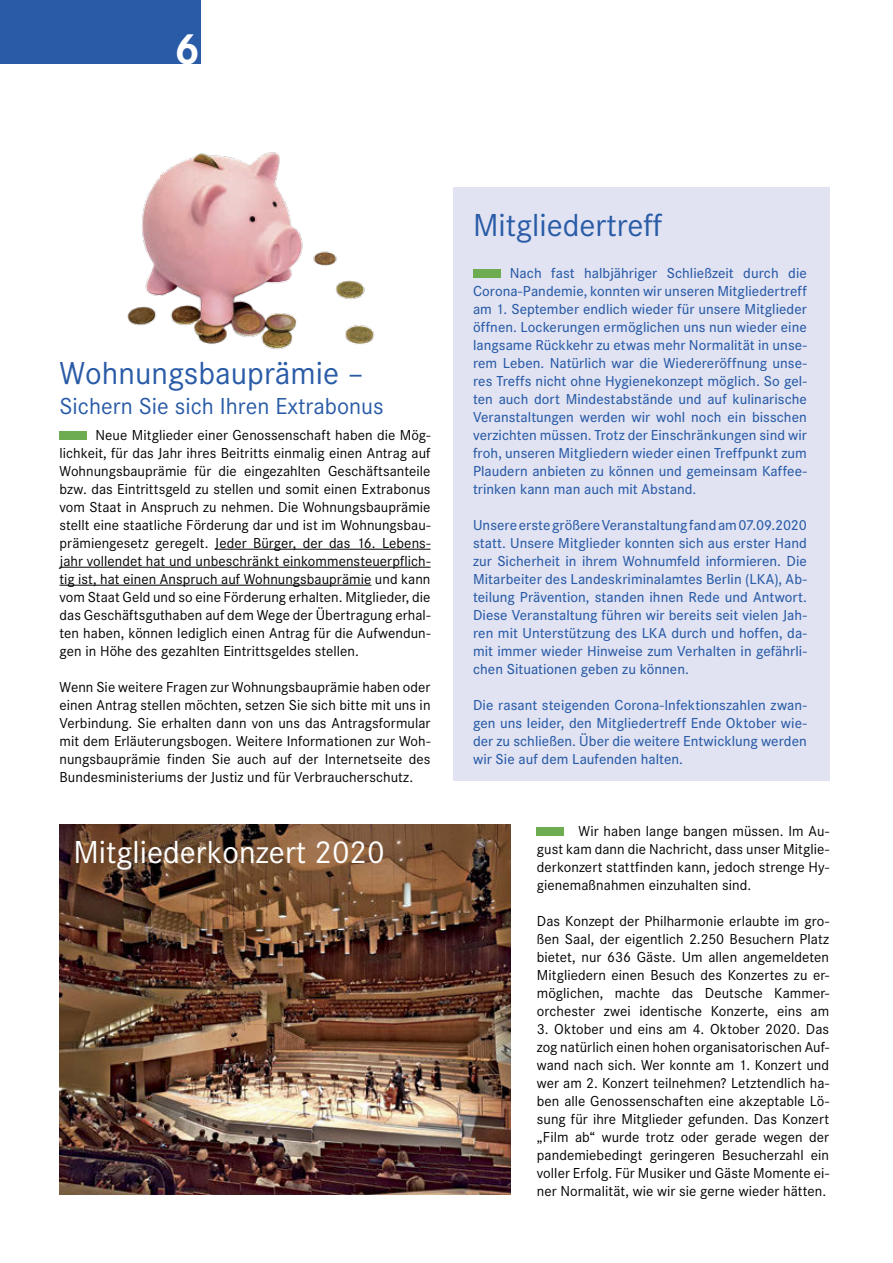
<style>
.page{position:relative;width:893px;height:1263px;background:#fff}
.page>*{position:absolute;margin:0;border:0;box-sizing:border-box;transform-origin:0 0}
.t1{font:700 45px "Corporate S";color:#fff}
.Head_reg_22{font:33px "Corporate S";color:#295ba7}
.Head_reg_22-2{font:33px "Corporate S";color:#fff}
.Head_reg_22-3{font:24px "Corporate S";color:#295ba7}
.Copy{font:15px/18px "Corporate S";letter-spacing:.005em;color:#000;text-align:justify}
.Copy-2{font:500 15px/18px "Corporate S";color:#295ba7;text-align:justify}
</style>
<div class="page">
<div style="left:0;top:0;width:200px;height:64px;background:#295ba7"></div>
<div style="left:453px;top:187px;width:376px;height:593px;background:#e1e3f2"></div>
<hr style="left:215px;top:549px;width:216px;height:1px;background:#000">
<hr style="left:60px;top:567px;width:371px;height:1px;background:#000">
<hr style="left:60px;top:585px;width:311px;height:1px;background:#000">
<div style="left:60px;top:431px;width:27px;height:9px;background:#6eac51"></div>
<div style="left:537px;top:827px;width:27px;height:9px;background:#6eac51"></div>
<div style="left:473px;top:269px;width:27px;height:9px;background:#6eac51"></div>
<img style="left:60px;top:825px;width:450px;height:369px">
<img style="left:127px;top:152px;width:238px;height:198px">
<img style="left:342px;top:319px;width:33px;height:31px">
<p class="t1" style="left:174px;top:24px;width:27px">6</p>
<p class="Head_reg_22" style="left:60px;top:354px;width:306px">Wohnungsbauprämie –</p>
<p class="Head_reg_22-3" style="left:60px;top:392px;width:326px">Sichern Sie sich Ihren Extrabonus</p>
<p class="Copy" style="left:60px;top:426px;width:372px;text-indent:36px">Neue Mitglieder einer Genossenschaft haben die Mög&shy;lichkeit, für das Jahr ihres Beitritts einmalig einen Antrag auf Wohnungsbauprämie für die eingezahlten Geschäftsanteile bzw. das Eintrittsgeld zu stellen und somit einen Extrabonus vom Staat in Anspruch zu nehmen. Die Wohnungsbauprämie stellt eine staatliche Förderung dar und ist im Wohnungsbau&shy;prämiengesetz geregelt. Jeder Bürger, der das 16. Lebens&shy;jahr vollendet hat und unbeschränkt einkommensteuerpflich&shy;tig ist, hat einen Anspruch auf Wohnungsbauprämie und kann vom Staat Geld und so eine Förderung erhalten. Mitglieder, die das Geschäftsguthaben auf dem Wege der Übertragung erhal&shy;ten haben, können lediglich einen Antrag für die Aufwendun&shy;gen in Höhe des gezahlten Eintrittsgeldes stellen.</p>
<p class="Copy" style="left:60px;top:678px;width:373px">Wenn Sie weitere Fragen zur Wohnungsbauprämie haben oder einen Antrag stellen möchten, setzen Sie sich bitte mit uns in Verbindung. Sie erhalten dann von uns das Antragsformular mit dem Erläuterungsbogen. Weitere Informationen zur Woh&shy;nungsbauprämie finden Sie auch auf der Internetseite des Bundesministeriums der Justiz und für Verbraucherschutz.</p>
<p class="Head_reg_22-2" style="left:73px;top:833px;width:313px">Mitgliederkonzert 2020</p>
<p class="Head_reg_22" style="left:473px;top:206px;width:191px">Mitgliedertreff</p>
<p class="Copy-2" style="left:473px;top:264px;width:335px;text-indent:37px">Nach fast halbjähriger Schließzeit durch die Corona-Pandemie, konnten wir unseren Mitgliedertreff am 1. September endlich wieder für unsere Mitglieder öffnen. Lockerungen ermöglichen uns nun wieder eine langsame Rückkehr zu etwas mehr Normalität in unse&shy;rem Leben. Natürlich war die Wiedereröffnung unse&shy;res Treffs nicht ohne Hygienekonzept möglich. So gel&shy;ten auch dort Mindestabstände und auf kulinarische Veranstaltungen werden wir wohl noch ein bisschen verzichten müssen. Trotz der Einschränkungen sind wir froh, unseren Mitgliedern wieder einen Treffpunkt zum Plaudern anbieten zu können und gemeinsam Kaffee&shy;trinken kann man auch mit Abstand.</p>
<p class="Copy-2" style="left:473px;top:516px;width:335px">Unsere erste größere Veranstaltung fand am 07.09.2020 statt. Unsere Mitglieder konnten sich aus erster Hand zur Sicherheit in ihrem Wohnumfeld informieren. Die Mitarbeiter des Landeskriminalamtes Berlin (LKA), Ab&shy;teilung Prävention, standen ihnen Rede und Antwort.<br>Diese Veranstaltung führen wir bereits seit vielen Jah&shy;ren mit Unterstützung des LKA durch und hoffen, da&shy;mit immer wieder Hinweise zum Verhalten in gefährli&shy;chen Situationen geben zu können.</p>
<p class="Copy-2" style="left:473px;top:696px;width:335px">Die rasant steigenden Corona-Infektionszahlen zwan&shy;gen uns leider, den Mitgliedertreff Ende Oktober wie&shy;der zu schließen. Über die weitere Entwicklung werden wir Sie auf dem Laufenden halten.</p>
<p class="Copy" style="left:537px;top:822px;width:294px;text-indent:42px">Wir haben lange bangen müssen. Im Au&shy;gust kam dann die Nachricht, dass unser Mitglie&shy;derkonzert stattfinden kann, jedoch strenge Hy&shy;gienemaßnahmen einzuhalten sind.</p>
<p class="Copy" style="left:537px;top:912px;width:294px">Das Konzept der Philharmonie erlaubte im gro&shy;ßen Saal, der eigentlich 2.250 Besuchern Platz bietet, nur 636 Gäste. Um allen angemeldeten Mitgliedern einen Besuch des Konzertes zu er&shy;möglichen, machte das Deutsche Kammer&shy;orchester zwei identische Konzerte, eins am</p>
<p class="Copy" style="left:537px;top:1020px;width:294px">3. Oktober und eins am 4. Oktober 2020. Das zog natürlich einen hohen organisatorischen Auf&shy;wand nach sich. Wer konnte am 1. Konzert und wer am 2. Konzert teilnehmen? Letztendlich ha&shy;ben alle Genossenschaften eine akzeptable Lö&shy;sung für ihre Mitglieder gefunden. Das Konzert „Film ab“ wurde trotz oder gerade wegen der pandemiebedingt geringeren Besucherzahl ein voller Erfolg. Für Musiker und Gäste Momente ei&shy;ner Normalität, wie wir sie gerne wieder hätten.</p>
</div>
